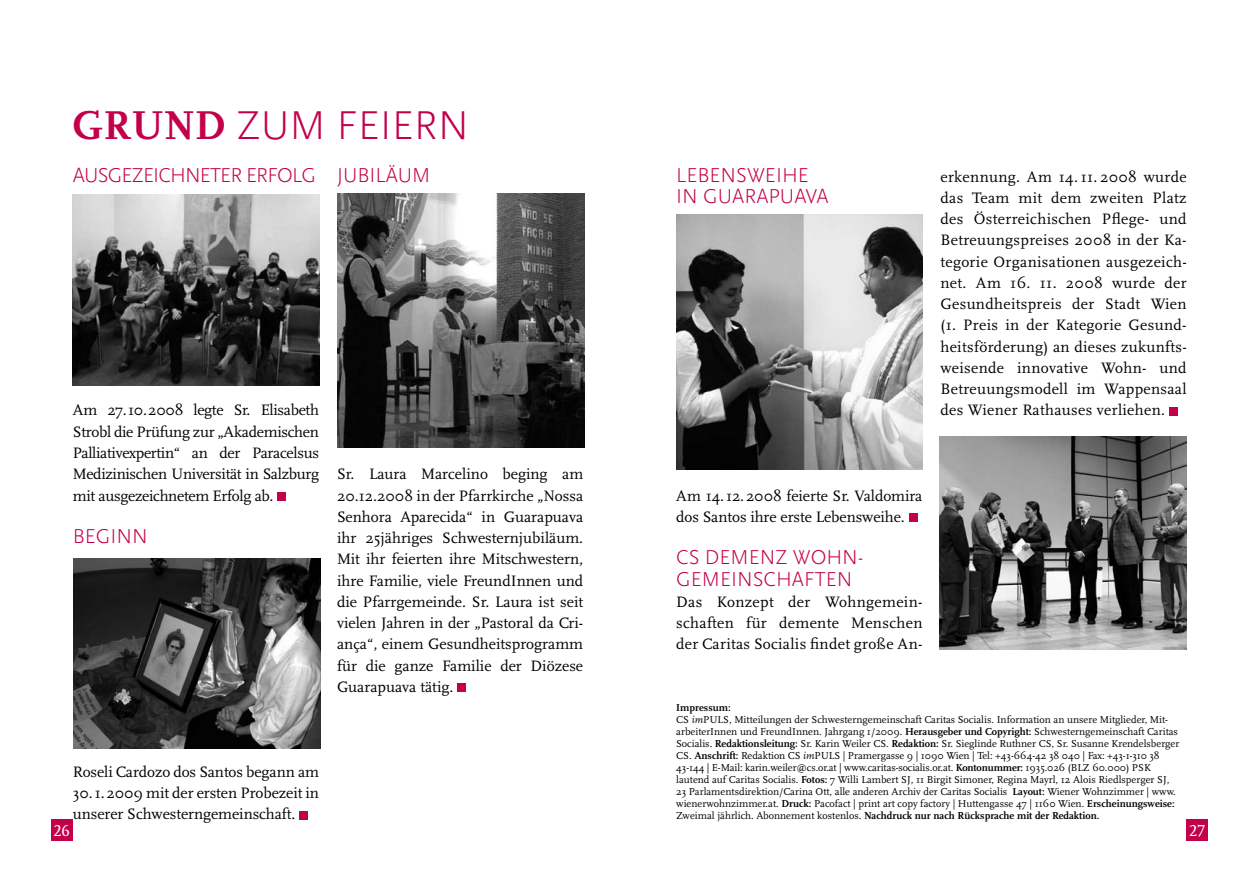
<style>
.page{position:relative;width:1259px;height:893px;background:#fff}
.page>*{position:absolute;margin:0;border:0;box-sizing:border-box;transform-origin:0 0}
.t1{font:300 42px "Scala Sans";color:#c3004a}
.t2{font:300 21px/21.3px "Scala Sans";color:#c3004a}
.t3{font:300 21px "Scala Sans";letter-spacing:-.04em;color:#c3004a}
.t4{font:16.5px "Scala Caps";color:#fff}
.t5{font:15.75px/21.3px "Scala";letter-spacing:-.005em;color:#000;text-align:justify}
.t6{font:10.5px/12px "Scala";color:#000}
.s1{font-family:"Scala";font-weight:700}
.s2{font-weight:700}
.s3{font-style:italic}
</style>
<div class="page">
<img style="left:676px;top:214px;width:247px;height:255px">
<img style="left:73px;top:195px;width:246px;height:191px">
<img style="left:74px;top:559px;width:246px;height:189px">
<img style="left:940px;top:437px;width:246px;height:212px">
<img style="left:337px;top:193px;width:247px;height:254px">
<div style="left:51px;top:819px;width:21px;height:22px;background:#c3004a"></div>
<div style="left:1186px;top:819px;width:22px;height:22px;background:#c3004a"></div>
<div style="left:277px;top:492px;width:9px;height:8px;background:#c3004a"></div>
<div style="left:299px;top:811px;width:8px;height:8px;background:#c3004a"></div>
<div style="left:457px;top:683px;width:9px;height:9px;background:#c3004a"></div>
<div style="left:909px;top:513px;width:8px;height:9px;background:#c3004a"></div>
<div style="left:1169px;top:407px;width:8px;height:8px;background:#c3004a"></div>
<h1 class="t1" style="left:72px;top:103px;width:398px"><span class="s1">Grund</span> ZUM FEIERN</h1>
<h2 class="t3" style="left:73px;top:163px;width:245px">AUSGEZEICH NETER ERFOLG</h2>
<h2 class="t2" style="left:337px;top:164px;width:95px">JUBILÄUM</h2>
<p class="t5" style="left:73px;top:400px;width:248px">Am 27.10.2008 legte Sr. Elisabeth Strobl die Prüfung zur „Akademischen Palliativexpertin“ an der Paracelsus Medizinischen Universität in Salzburg mit ausgezeichnetem Erfolg ab.</p>
<h2 class="t2" style="left:73px;top:526px;width:77px">BEGINN</h2>
<p class="t5" style="left:337px;top:464px;width:248px">Sr. Laura Marcelino beging am 20.12.2008 in der Pfarrkirche „Nossa Senhora Aparecida“ in Guarapuava ihr 25jähriges Schwesternjubiläum.<br>Mit ihr feierten ihre Mitschwestern, ihre Familie, viele FreundInnen und die Pfarrgemeinde. Sr. Laura ist seit vielen Jahren in der „Pastoral da Cri&shy;ança“, einem Gesundheitsprogramm für die ganze Familie der Diözese Guarapuava tätig.</p>
<h2 class="t2" style="left:676px;top:164px;width:154px">LEBENSWEIH E<br>IN G UARAPUAVA</h2>
<p class="t5" style="left:940px;top:166px;width:248px">erkennung. Am 14.11. 2008 wurde das Team mit dem zweiten Platz des Österreichischen Pflege- und Betreuungspreises 2008 in der Ka&shy;tegorie Organisationen ausgezeich&shy;net. Am 16. 11. 2008 wurde der Gesundheitspreis der Stadt Wien (1. Preis in der Kategorie Gesund&shy;heitsförderung) an dieses zukunfts&shy;weisende innovative Wohn- und Betreuungsmodell im Wappensaal des Wiener Rathauses verliehen.</p>
<p class="t5" style="left:676px;top:485px;width:248px">Am 14.12.2008 feierte Sr. Valdomira dos Santos ihre erste Lebensweihe.</p>
<h2 class="t2" style="left:676px;top:547px;width:189px">CS DEMENZ WOH N-<br>GEMEINSCHAFTEN</h2>
<p class="t5" style="left:676px;top:591px;width:248px">Das Konzept der Wohngemein&shy;schaften für demente Menschen der Caritas Socialis findet große An-</p>
<p class="t6" style="left:676px;top:702px;width:504px"><span class="s2">Impressum:<br></span>CS <span class="s3">im</span>PULS, Mitteilungen der Schwesterngemeinschaft Caritas Socialis. Information an unsere Mitglieder, Mit&shy;arbeiterInnen und FreundInnen. Jahrgang 1/2009. <span class="s2">Herausgeber und Copyright:</span> Schwesterngemeinschaft Caritas Socialis. <span class="s2">Redaktionsleitung:</span> Sr. Karin Weiler CS. <span class="s2">Redaktion:</span> Sr. Sieglinde Ruthner CS, Sr. Susanne Krendelsberger CS. <span class="s2">Anschrift:</span> Redaktion CS <span class="s3">im</span>PULS | Pramergasse 9 | 1090 Wien | Tel: +43-664-42 38 040 | Fax: +43-1-310 38<br>43-144 | E-Mail: karin.weiler@cs.or.at | www.caritas-socialis.or.at. <span class="s2">Kontonummer:</span> 1935.026 (BLZ 60.000) PSK lautend auf Caritas Socialis. <span class="s2">Fotos:</span> 7 Willi Lambert SJ, 11 Birgit Simoner, Regina Mayrl, 12 Alois Riedlsperger SJ, 23 Parlamentsdirektion/Carina Ott, alle anderen Archiv der Caritas Socialis <span class="s2">Layout:</span> Wiener Wohnzimmer | www. wienerwohnzimmer.at. <span class="s2">Druck:</span> Pacofact | print art copy factory | Huttengasse 47 | 1160 Wien. <span class="s2">Erscheinungsweise:<br></span>Zweimal jährlich. Abonnement kostenlos. <span class="s2">Nachdruck nur nach Rücksprache mit der Redaktion.</span></p>
<p class="t5" style="left:73px;top:761px;width:248px">Roseli Cardozo dos Santos begann am 30.1.2009 mit der ersten Probezeit in unserer Schwesterngemeinschaft.</p>
<p class="t4" style="left:53px;top:822px;width:18px">26</p>
<p class="t4" style="left:1189px;top:822px;width:18px">27</p>
</div>
